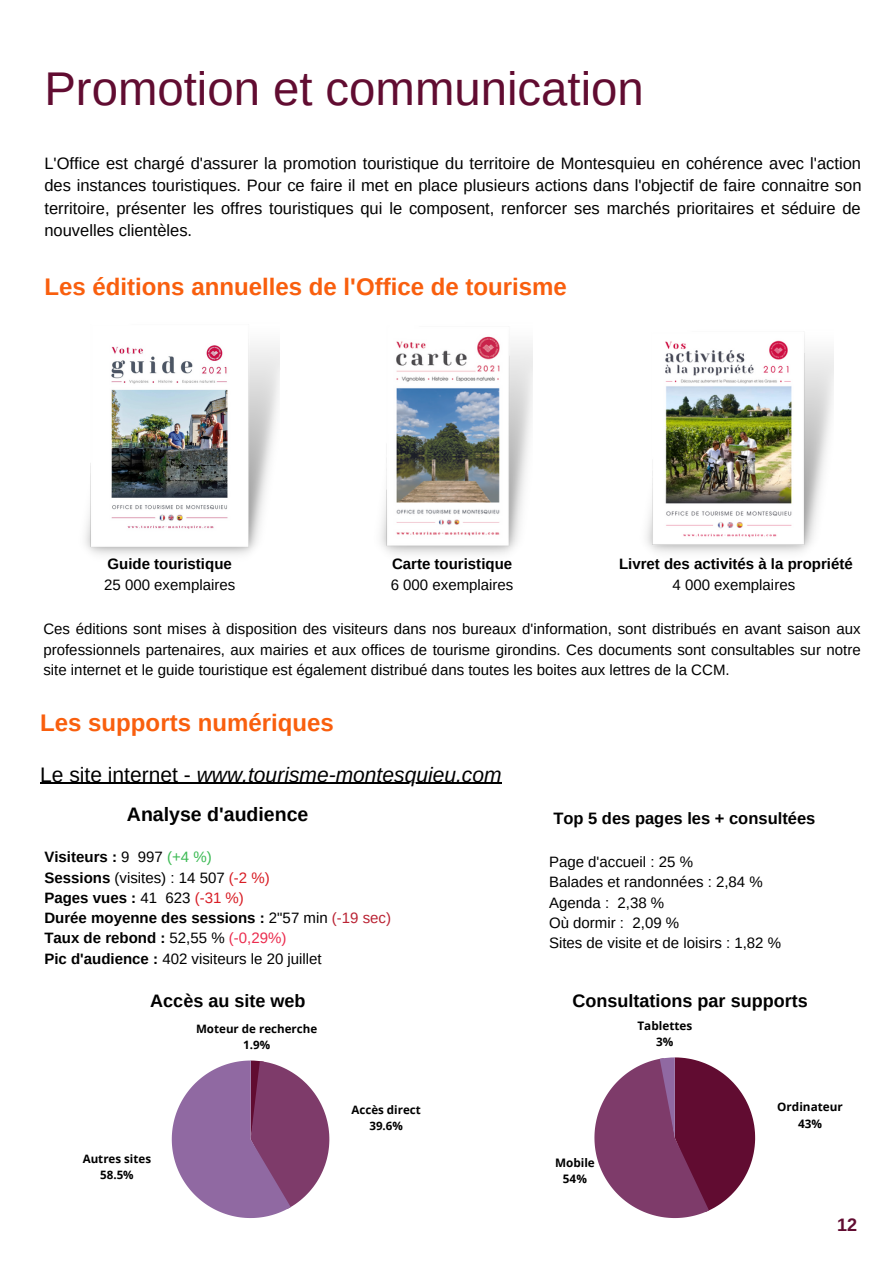
<style>
.page{position:relative;width:894px;height:1264px;background:#fff}
.page>*{position:absolute;margin:0;border:0;box-sizing:border-box;transform-origin:0 0}
.t1{font:47.25px "Arimo";color:#610c31}
.t2{font:700 24px "Arimo";color:#f95f0e}
.t3{font:italic 21px "Arimo";color:#000}
.t4{font:700 19.5px "Arimo";color:#000}
.t5{font:700 18px "Arimo";color:#000}
.t6{font:700 18px "Arimo";color:#610c31}
.t7{font:16.5px/22.5px "Arimo";color:#000;text-align:justify}
.t8{font:700 16.5px "Arimo";color:#000}
.t9{font:15px/20.2px "Arimo";color:#000;text-align:justify}
.t10{font:700 15px/20.2px "Arimo";color:#000}
.t11{font:700 11.7px/16.2px "Open Sans";color:#000;text-align:center}
.t12{font:700 11.55px/16.2px "Open Sans";color:#000;text-align:center}
.s1{font-style:normal}
.s2{font-weight:400}
.s3{font-weight:400;color:#3cba54}
.s4{font-weight:400;color:#d81d25}
.s5{font-weight:400;color:#ba2334}
.s6{font-weight:400;color:#eb2c4e}
</style>
<div class="page">
<svg style="left:172px;top:1060px;width:157px;height:157px"></svg>
<svg style="left:594px;top:1057px;width:161px;height:160px"></svg>
<img style="left:85px;top:343px;width:194px;height:212px">
<img style="left:380px;top:336px;width:152px;height:219px">
<img style="left:646px;top:335px;width:187px;height:218px">
<hr style="left:40px;top:783px;width:157px;height:1px;background:#000">
<hr style="left:197px;top:783px;width:304px;height:1px;background:#000">
<h1 class="t1" style="left:44px;top:62px;width:600px">Promotion et communication</h1>
<p class="t7" style="left:44px;top:152px;width:818px">L'Office est chargé d'assurer la promotion touristique du territoire de Montesquieu en cohérence avec l'action des instances touristiques. Pour ce faire il met en place plusieurs actions dans l'objectif de faire connaitre son territoire, présenter les offres touristiques qui le composent, renforcer ses marchés prioritaires et séduire de nouvelles clientèles.</p>
<h2 class="t2" style="left:44px;top:273px;width:524px">Les éditions annuelles de l'Office de tourisme</h2>
<p class="t10" style="left:619px;top:554px;width:235px">Livret des activités à la propriété</p>
<p class="t9" style="left:672px;top:574px;width:124px">4 000 exemplaires</p>
<p class="t9" style="left:43px;top:619px;width:818px">Ces éditions sont mises à disposition des visiteurs dans nos bureaux d'information, sont distribués en avant saison aux professionnels partenaires, aux mairies et aux offices de tourisme girondins. Ces documents sont consultables sur notre site internet et le guide touristique est également distribué dans toutes les boites aux lettres de la CCM.</p>
<p class="t10" style="left:107px;top:554px;width:126px">Guide touristique</p>
<p class="t9" style="left:104px;top:574px;width:132px">25 000 exemplaires</p>
<p class="t10" style="left:392px;top:554px;width:122px">Carte touristique</p>
<p class="t9" style="left:390px;top:574px;width:124px">6 000 exemplaires</p>
<h2 class="t2" style="left:40px;top:709px;width:295px">Les supports numériques</h2>
<h3 class="t3" style="left:40px;top:762px;width:463px"><span class="s1">Le site internet -</span> www.tourisme-montesquieu.com</h3>
<h3 class="t4" style="left:127px;top:803px;width:183px">Analyse d'audience</h3>
<p class="t10" style="left:44px;top:847px;width:348px">Visiteurs : <span class="s2">9 997</span> <span class="s3">(+4 %)<br></span>Sessions <span class="s2">(visites) : 14 507</span> <span class="s4">(-2 %)<br></span>Pages vues : <span class="s2">41 623</span> <span class="s4">(-31 %)<br></span>Durée moyenne des sessions : <span class="s2">2"57 min</span> <span class="s5">(-19 sec)<br></span>Taux de rebond : <span class="s2">52,55 %</span> <span class="s6">(-0,29%)<br></span>Pic d'audience : <span class="s2">402 visiteurs le 20 juillet</span></p>
<p class="t5" style="left:150px;top:990px;width:157px">Accès au site web</p>
<p class="t5" style="left:572px;top:990px;width:236px">Consultations par supports</p>
<p class="t8" style="left:553px;top:809px;width:263px">Top 5 des pages les + consultées</p>
<p class="t9" style="left:549px;top:851px;width:233px;text-align:left">Page d'accueil : 25 %<br>Balades et randonnées : 2,84 %<br>Agenda : 2,38 %<br>Où dormir : 2,09 %<br>Sites de visite et de loisirs : 1,82 %</p>
<p class="t12" style="left:83px;top:1150px;width:70px">Autres sites<br>58.5%</p>
<p class="t12" style="left:196px;top:1020px;width:123px">Moteur de recherche<br>1.9%</p>
<p class="t12" style="left:351px;top:1101px;width:71px">Accès direct<br>39.6%</p>
<p class="t11" style="left:637px;top:1017px;width:56px">Tablettes<br>3%</p>
<p class="t11" style="left:555px;top:1153px;width:41px">Mobile<br>54%</p>
<p class="t11" style="left:777px;top:1098px;width:67px">Ordinateur<br>43%</p>
<p class="t6" style="left:837px;top:1214px;width:22px">12</p>
</div>
